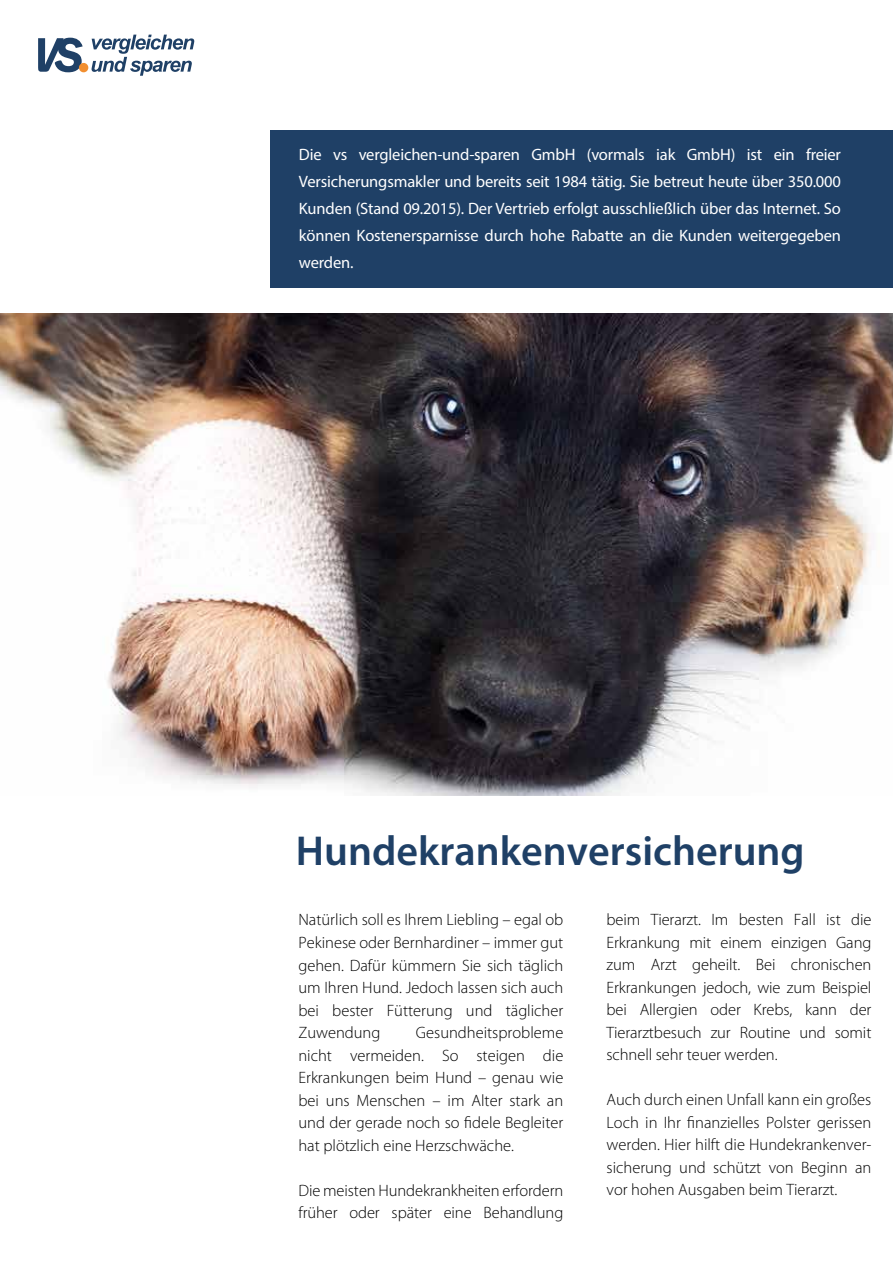
<style>
.page{position:relative;width:893px;height:1263px;background:#fff}
.page>*{position:absolute;margin:0;border:0;box-sizing:border-box;transform-origin:0 0}
.t1{font:600 42px "Myriad Pro";color:#1f4066}
.t2{font:300 16.5px/22.5px "Myriad Pro";color:#000;text-align:justify}
.t3{font:16.5px/27px "Myriad Pro";letter-spacing:-.01em;color:#fff;text-align:justify}
</style>
<div class="page">
<img style="left:0;top:313px;width:893px;height:483px">
<div style="left:270px;top:130px;width:623px;height:158px;background:#1f4066"></div>
<svg style="left:38px;top:38px;width:45px;height:34px"></svg>
<div style="left:79px;top:63px;width:9px;height:9px;background:#f28f30;border-radius:50%"></div>
<svg style="left:92px;top:35px;width:102px;height:41px"></svg>
<p class="t3" style="left:299px;top:141px;width:544px">Die vs vergleichen-und-sparen GmbH (vormals iak GmbH) ist ein freier Versicherungsmakler und bereits seit 1984 tätig. Sie betreut heute über 350.000<br>Kunden (Stand 09.2015). Der Vertrieb erfolgt ausschließlich über das Internet. So können Kostenersparnisse durch hohe Rabatte an die Kunden weitergegeben werden.</p>
<h1 class="t1" style="left:296px;top:824px;width:510px">Hundekrankenversicherung</h1>
<p class="t2" style="left:298px;top:909px;width:266px">Natürlich soll es Ihrem Liebling – egal ob Pekinese oder Bernhardiner – immer gut gehen. Dafür kümmern Sie sich täglich um Ihren Hund. Jedoch lassen sich auch bei bester Fütterung und täglicher Zuwendung</p>
<p class="t2" style="left:298px;top:1021px;width:266px;text-indent:117px">Gesundheitsprobleme nicht vermeiden. So steigen die Erkrankungen beim Hund – genau wie bei uns Menschen – im Alter stark an und der gerade noch so fidele Begleiter hat plötzlich eine Herzschwäche.</p>
<p class="t2" style="left:298px;top:1179px;width:266px">Die meisten Hundekrankheiten erfordern früher oder später eine Behandlung</p>
<p class="t2" style="left:606px;top:909px;width:266px">beim Tierarzt. Im besten Fall ist die Erkrankung mit einem einzigen Gang zum Arzt geheilt. Bei chronischen Erkrankungen jedoch, wie zum Beispiel bei Allergien oder Krebs, kann der Tierarztbesuch zur Routine und somit schnell sehr teuer werden.</p>
<p class="t2" style="left:606px;top:1089px;width:266px">Auch durch einen Unfall kann ein großes Loch in Ihr finanzielles Polster gerissen werden. Hier hilft die Hundekrankenver&shy;sicherung und schützt von Beginn an vor hohen Ausgaben beim Tierarzt.</p>
</div>
